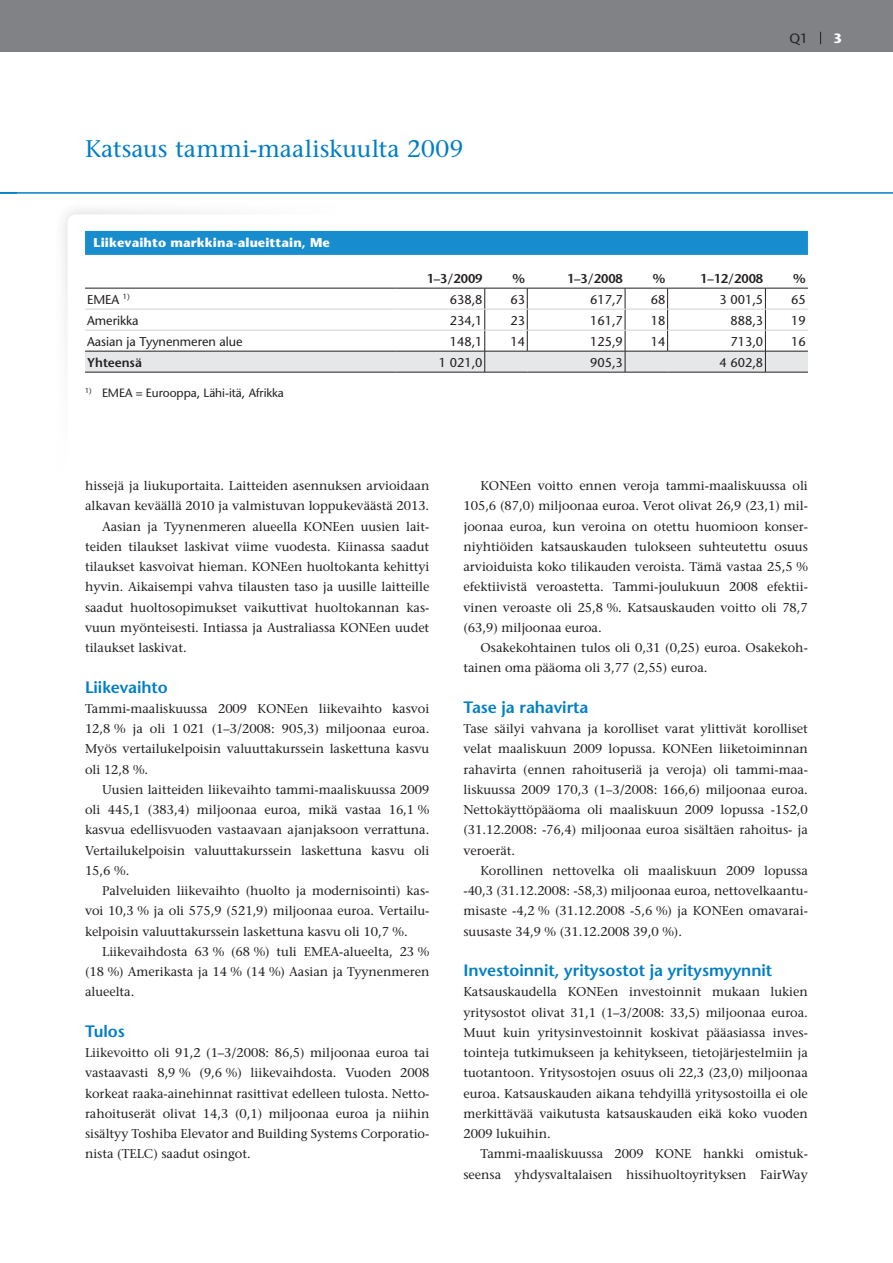
<style>
.page{position:relative;width:893px;height:1263px;background:#fff}
.page>*{position:absolute;margin:0;border:0;box-sizing:border-box;transform-origin:0 0}
.H_1_header_small{font:500 24px "Stone Serif Std";letter-spacing:.005em;color:#007ec5}
.H_2_sub_header{font:600 16.5px "Stone Sans Std";letter-spacing:-.005em;color:#007ec5}
.t1{font:500 13.5px "Stone Sans Std";color:#231f20}
.Page_Number{font:700 13.5px "Stone Sans Std";color:#fff}
.P_1_base_indent{font:500 12.75px/20.2px "Stone Serif Std";letter-spacing:-.005em;color:#231f20;text-align:justify}
.P_1_base{font:500 12.75px/20.2px "Stone Serif Std";letter-spacing:-.005em;color:#231f20;text-align:justify}
.Table_2_ri{font:500 12.75px "Stone Sans Std";letter-spacing:-.005em;color:#231f20}
.Table_1_le{font:500 12.75px "Stone Sans Std";letter-spacing:-.005em;color:#231f20}
.H_4_fina_header_bloc{font:700 12.75px "Stone Sans Std";letter-spacing:.005em;color:#fff}
.Table_2_ri_bold{font:600 12.75px "Stone Sans Std";letter-spacing:-.005em;color:#231f20}
.Table_1_le_bold{font:600 12.75px "Stone Sans Std";letter-spacing:-.005em;color:#231f20}
.Table_footer{font:500 12px "Stone Sans Std";letter-spacing:-.005em;color:#231f20}
</style>
<div class="page">
<div style="left:0;top:0;width:893px;height:51px;background:#808285"></div>
<hr style="left:0;top:192px;width:893px;height:2px;background:#007ec5">
<svg style="left:820px;top:32px;width:1px;height:12px"></svg>
<div style="left:85px;top:231px;width:723px;height:24px;background:#178dce"></div>
<svg style="left:85px;top:289px;width:723px;height:83px"></svg>
<hr style="left:85px;top:309px;width:310px;height:1px;background:#d1d2d4">
<hr style="left:395px;top:309px;width:90px;height:1px;background:#d1d2d4">
<hr style="left:485px;top:309px;width:42px;height:1px;background:#d1d2d4">
<hr style="left:527px;top:309px;width:98px;height:1px;background:#d1d2d4">
<hr style="left:625px;top:309px;width:43px;height:1px;background:#d1d2d4">
<hr style="left:668px;top:309px;width:97px;height:1px;background:#d1d2d4">
<hr style="left:85px;top:351px;width:310px;height:1px;background:#231f20">
<hr style="left:765px;top:309px;width:43px;height:1px;background:#d1d2d4">
<hr style="left:395px;top:351px;width:90px;height:1px;background:#231f20">
<hr style="left:85px;top:330px;width:310px;height:1px;background:#d1d2d4">
<hr style="left:485px;top:351px;width:42px;height:1px;background:#231f20">
<hr style="left:395px;top:330px;width:90px;height:1px;background:#d1d2d4">
<hr style="left:485px;top:330px;width:42px;height:1px;background:#d1d2d4">
<hr style="left:527px;top:351px;width:98px;height:1px;background:#231f20">
<hr style="left:527px;top:330px;width:98px;height:1px;background:#d1d2d4">
<hr style="left:625px;top:330px;width:43px;height:1px;background:#d1d2d4">
<hr style="left:625px;top:351px;width:43px;height:1px;background:#231f20">
<hr style="left:668px;top:330px;width:97px;height:1px;background:#d1d2d4">
<hr style="left:765px;top:330px;width:43px;height:1px;background:#d1d2d4">
<hr style="left:668px;top:351px;width:97px;height:1px;background:#231f20">
<hr style="left:765px;top:351px;width:43px;height:1px;background:#231f20">
<hr style="left:85px;top:372px;width:310px;height:1px;background:#231f20">
<hr style="left:395px;top:372px;width:90px;height:1px;background:#231f20">
<hr style="left:485px;top:372px;width:42px;height:1px;background:#231f20">
<hr style="left:527px;top:372px;width:98px;height:1px;background:#231f20">
<hr style="left:625px;top:372px;width:43px;height:1px;background:#231f20">
<hr style="left:85px;top:288px;width:310px;height:1px;background:#231f20">
<hr style="left:668px;top:372px;width:97px;height:1px;background:#231f20">
<hr style="left:395px;top:288px;width:90px;height:1px;background:#231f20">
<hr style="left:485px;top:288px;width:42px;height:1px;background:#231f20">
<hr style="left:765px;top:372px;width:43px;height:1px;background:#231f20">
<hr style="left:527px;top:288px;width:98px;height:1px;background:#231f20">
<hr style="left:625px;top:288px;width:43px;height:1px;background:#231f20">
<hr style="left:668px;top:288px;width:97px;height:1px;background:#231f20">
<hr style="left:765px;top:288px;width:43px;height:1px;background:#231f20">
<p class="H_1_header_small" style="left:85px;top:134px;width:380px">Katsaus tammi-maaliskuulta 2009</p>
<p class="H_4_fina_header_bloc" style="left:94px;top:235px;width:238px">Liikevaihto markkina-alueittain, Me</p>
<p class="t1" style="left:789px;top:30px;width:20px">Q1</p>
<p class="Page_Number" style="left:833px;top:30px;width:10px">3</p>
<p class="Table_2_ri_bold" style="left:427px;top:271px;width:57px">1–3/2009</p>
<p class="Table_2_ri_bold" style="left:513px;top:271px;width:14px">%</p>
<p class="Table_2_ri_bold" style="left:567px;top:271px;width:57px">1–3/2008</p>
<p class="Table_2_ri_bold" style="left:653px;top:271px;width:14px">%</p>
<p class="Table_2_ri_bold" style="left:700px;top:271px;width:65px">1–12/2008</p>
<p class="Table_2_ri_bold" style="left:793px;top:271px;width:14px">%</p>
<p class="Table_1_le" style="left:87px;top:292px;width:44px">EMEA <sup>1)</sup></p>
<p class="Table_2_ri" style="left:450px;top:292px;width:34px">638,8</p>
<p class="Table_2_ri" style="left:511px;top:292px;width:16px">63</p>
<p class="Table_2_ri" style="left:590px;top:292px;width:34px">617,7</p>
<p class="Table_2_ri" style="left:651px;top:292px;width:16px">68</p>
<p class="Table_2_ri" style="left:720px;top:292px;width:45px">3 001,5</p>
<p class="Table_2_ri" style="left:791px;top:292px;width:16px">65</p>
<p class="Table_1_le" style="left:87px;top:313px;width:53px">Amerikka</p>
<p class="Table_2_ri" style="left:450px;top:313px;width:34px">234,1</p>
<p class="Table_2_ri" style="left:511px;top:313px;width:16px">23</p>
<p class="Table_2_ri" style="left:590px;top:313px;width:34px">161,7</p>
<p class="Table_2_ri" style="left:651px;top:313px;width:16px">18</p>
<p class="Table_2_ri" style="left:730px;top:313px;width:34px">888,3</p>
<p class="Table_2_ri" style="left:791px;top:313px;width:16px">19</p>
<p class="Table_1_le" style="left:87px;top:334px;width:157px">Aasian ja Tyynenmeren alue</p>
<p class="Table_2_ri" style="left:450px;top:334px;width:34px">148,1</p>
<p class="Table_2_ri" style="left:511px;top:334px;width:16px">14</p>
<p class="Table_2_ri" style="left:590px;top:334px;width:34px">125,9</p>
<p class="Table_2_ri" style="left:651px;top:334px;width:16px">14</p>
<p class="Table_2_ri" style="left:730px;top:334px;width:34px">713,0</p>
<p class="Table_2_ri" style="left:791px;top:334px;width:16px">16</p>
<p class="Table_1_le_bold" style="left:87px;top:355px;width:56px">Yhteensä</p>
<p class="Table_2_ri" style="left:439px;top:355px;width:45px">1 021,0</p>
<p class="Table_2_ri" style="left:590px;top:355px;width:34px">905,3</p>
<p class="Table_2_ri" style="left:720px;top:355px;width:45px">4 602,8</p>
<p class="Table_footer" style="left:85px;top:386px;width:200px"><sup>1)</sup> EM EA = Eurooppa, Lähi-itä, Afrikka</p>
<p class="P_1_base_indent" style="left:85px;top:476px;width:346px">hissejä ja liukuportaita. Laitteiden asennuksen arvioidaan alkavan keväällä 2010 ja valmistuvan loppukeväästä 2013.</p>
<p class="P_1_base_indent" style="left:85px;top:516px;width:346px;text-indent:17px">Aasian ja Tyynenmeren alueella KONEen uusien lait&shy;teiden tilaukset laskivat viime vuodesta. Kiinassa saadut tilaukset kasvoivat hieman. KONEen huoltokanta kehittyi hyvin. Aikaisempi vahva tilausten taso ja uusille laitteille saadut huoltosopimukset vaikuttivat huoltokannan kas&shy;vuun myönteisesti. Intiassa ja Australiassa KONEen uudet tilaukset laskivat.</p>
<p class="H_2_sub_header" style="left:85px;top:677px;width:84px">Liikevaihto</p>
<p class="P_1_base" style="left:85px;top:698px;width:346px">Tammi-maaliskuussa 2009 KONEen liikevaihto kasvoi 12,8 % ja oli 1 021 (1–3/2008: 905,3) miljoonaa euroa.<br>Myös vertailukelpoisin valuuttakurssein laskettuna kasvu oli 12,8 %.</p>
<p class="P_1_base_indent" style="left:85px;top:779px;width:346px;text-indent:17px">Uusien laitteiden liikevaihto tammi-maaliskuussa 2009 oli 445,1 (383,4) miljoonaa euroa, mikä vastaa 16,1 % kasvua edellisvuoden vastaavaan ajanjaksoon verrattuna.<br>Vertailukelpoisin valuuttakurssein laskettuna kasvu oli 15,6 %.</p>
<p class="P_1_base_indent" style="left:85px;top:881px;width:346px;text-indent:17px">Palveluiden liikevaihto (huolto ja modernisointi) kas&shy;voi 10,3 % ja oli 575,9 (521,9) miljoonaa euroa. Vertailu&shy;kelpoisin valuuttakurssein laskettuna kasvu oli 10,7 %.</p>
<p class="P_1_base_indent" style="left:85px;top:941px;width:346px;text-indent:17px">Liikevaihdosta 63 % (68 %) tuli EMEA-alueelta, 23 % (18 %) Amerikasta ja 14 % (14 %) Aasian ja Tyynenmeren alueelta.</p>
<p class="H_2_sub_header" style="left:85px;top:1021px;width:41px">Tulos</p>
<p class="P_1_base" style="left:85px;top:1043px;width:346px">Liikevoitto oli 91,2 (1–3/2008: 86,5) miljoonaa euroa tai vastaavasti 8,9 % (9,6 %) liikevaihdosta. Vuoden 2008 korkeat raaka-ainehinnat rasittivat edelleen tulosta. Netto&shy;rahoituserät olivat 14,3 (0,1) miljoonaa euroa ja niihin sisältyy Toshiba Elevator and Building Systems Corporatio&shy;nista (TELC) saadut osingot.</p>
<p class="P_1_base_indent" style="left:463px;top:476px;width:346px;text-indent:17px">KONEen voitto ennen veroja tammi-maaliskuussa oli 105,6 (87,0) miljoonaa euroa. Verot olivat 26,9 (23,1) mil&shy;joonaa euroa, kun veroina on otettu huomioon konser&shy;niyhtiöiden katsauskauden tulokseen suhteutettu osuus arvioiduista koko tilikauden veroista. Tämä vastaa 25,5 % efektiivistä veroastetta. Tammi-joulukuun 2008 efektii&shy;vinen veroaste oli 25,8 %. Katsauskauden voitto oli 78,7 (63,9) miljoonaa euroa.</p>
<p class="P_1_base_indent" style="left:463px;top:638px;width:346px;text-indent:17px">Osakekohtainen tulos oli 0,31 (0,25) euroa. Osakekoh&shy;tainen oma pääoma oli 3,77 (2,55) euroa.</p>
<p class="H_2_sub_header" style="left:463px;top:697px;width:127px">Tase ja rahavirta</p>
<p class="P_1_base" style="left:463px;top:719px;width:346px">Tase säilyi vahvana ja korolliset varat ylittivät korolliset velat maaliskuun 2009 lopussa. KONEen liiketoiminnan rahavirta (ennen rahoituseriä ja veroja) oli tammi-maa&shy;liskuussa 2009 170,3 (1–3/2008: 166,6) miljoonaa euroa.<br>Nettokäyttöpääoma oli maaliskuun 2009 lopussa -152,0 (31.12.2008: -76,4) miljoonaa euroa sisältäen rahoitus- ja veroerät.</p>
<p class="P_1_base_indent" style="left:463px;top:860px;width:346px;text-indent:17px">Korollinen nettovelka oli maaliskuun 2009 lopussa -40,3 (31.12.2008: -58,3) miljoonaa euroa, nettovelkaantu&shy;misaste -4,2 % (31.12.2008 -5,6 %) ja KONEen omavarai&shy;suusaste 34,9 % (31.12.2008 39,0 %).</p>
<p class="H_2_sub_header" style="left:463px;top:960px;width:310px">Investoinnit, yritysostot ja yritysmyynnit</p>
<p class="P_1_base" style="left:463px;top:982px;width:346px">Katsauskaudella KONEen investoinnit mukaan lukien yritysostot olivat 31,1 (1–3/2008: 33,5) miljoonaa euroa.<br>Muut kuin yritysinvestoinnit koskivat pääasiassa inves&shy;tointeja tutkimukseen ja kehitykseen, tietojärjestelmiin ja tuotantoon. Yritysostojen osuus oli 22,3 (23,0) miljoonaa euroa. Katsauskauden aikana tehdyillä yritysostoilla ei ole merkittävää vaikutusta katsauskauden eikä koko vuoden 2009 lukuihin.</p>
<p class="P_1_base_indent" style="left:463px;top:1144px;width:346px;text-align:right">Tammi-maaliskuussa 2009 KONE hankki omistuk&shy;seensa yhdysvaltalaisen hissihuoltoyrityksen FairWay</p>
</div>
